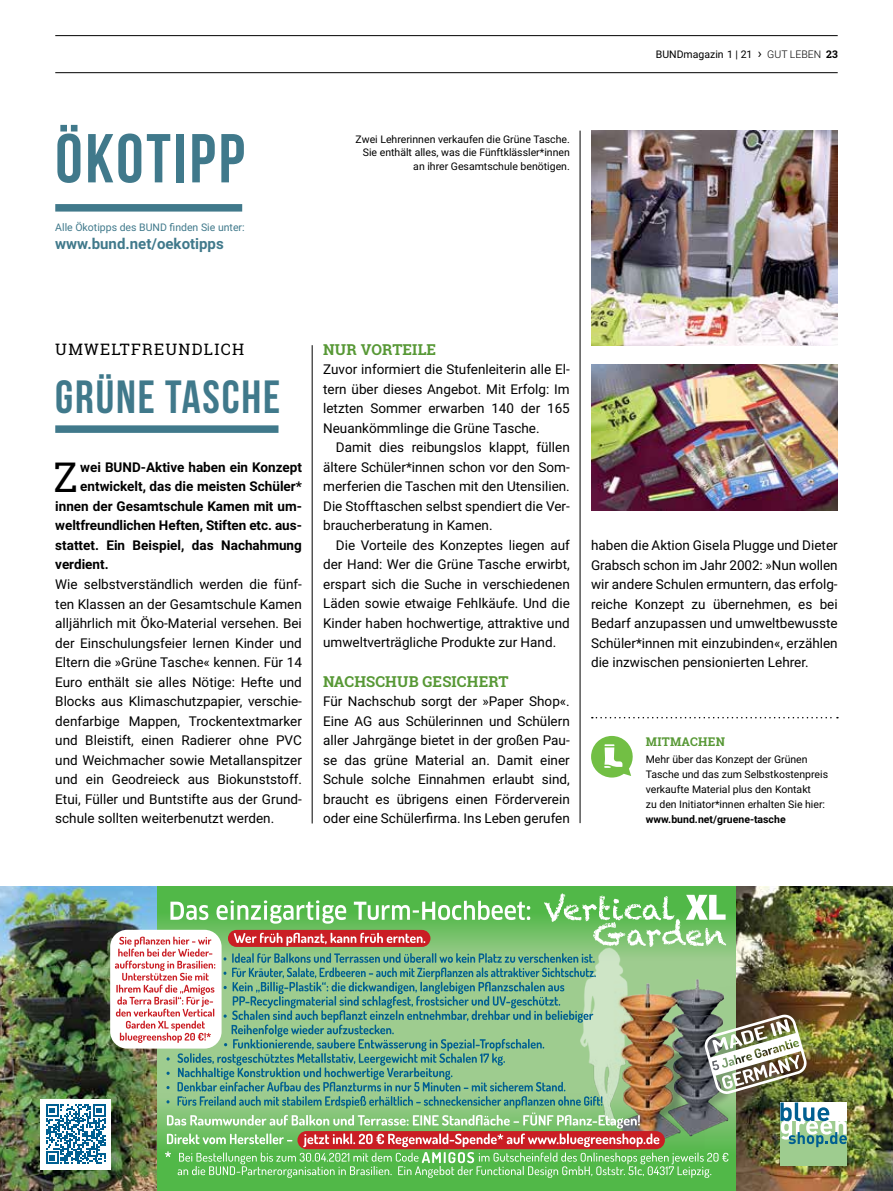
<style>
.page{position:relative;width:893px;height:1191px;background:#fff}
.page>*{position:absolute;margin:0;border:0;box-sizing:border-box;transform-origin:0 0}
.t1{font:700 69px "Bebas Neue";letter-spacing:.04em;color:#40798b}
.t2{font:700 46.5px "Bebas Neue";letter-spacing:.04em;color:#40798b}
.t3{font:40.95px "Roboto Slab";color:#000}
.t4{font:15.75px "Roboto Slab";letter-spacing:.08em;color:#000}
.t5{font:700 15px "Roboto Slab";letter-spacing:.01em;color:#579835}
.t6{font:700 15px "Roboto";color:#40798b}
.t7{font:13.5px/19.5px "Roboto";color:#000;text-align:justify}
.t8{font:700 13.5px "Roboto";color:#000}
.t9{font:700 12px "Roboto Slab";letter-spacing:.02em;color:#579835}
.t10{font:10.5px/15px "Roboto";color:#000;text-align:right}
.t11{font:10.5px "Roboto";color:#40798b}
.t12{font:700 10.5px "Roboto";color:#000}
.s1{font-size:13.5px}
.s2{font-weight:300}
.s3{font-family:"Roboto Slab";font-weight:700}
</style>
<div class="page">
<hr style="left:580px;top:131px;width:1px;height:692px;background:#000">
<hr style="left:312px;top:345px;width:1px;height:478px;background:#000">
<div style="left:0;top:887px;width:802px;height:74px;background:#51b848"></div>
<div style="left:0;top:1093px;width:893px;height:98px;background:#51b848"></div>
<img style="left:0;top:887px;width:156px;height:304px">
<img style="left:737px;top:887px;width:156px;height:304px">
<div style="left:41px;top:1099px;width:70px;height:70px;background:#fff"></div>
<svg style="left:46px;top:1104px;width:60px;height:60px"></svg>
<div style="left:110px;top:929px;width:112px;height:119px;background:#fff;border-radius:17px"></div>
<img style="left:115px;top:893px;width:732px;height:284px">
<img style="left:591px;top:364px;width:247px;height:146px">
<img style="left:591px;top:130px;width:246px;height:215px">
<div style="left:55px;top:204px;width:187px;height:8px;background:#40798b"></div>
<svg style="left:592px;top:717px;width:246px;height:1px"></svg>
<svg style="left:591px;top:736px;width:42px;height:41px"></svg>
<div style="left:55px;top:425px;width:223px;height:8px;background:#40798b"></div>
<hr style="left:55px;top:72px;width:783px;height:1px;background:#000">
<hr style="left:55px;top:35px;width:783px;height:1px;background:#000">
<h1 class="t1" style="left:55px;top:121px;width:191px">ÖKOTIPP</h1>
<p class="t11" style="left:55px;top:220px;width:191px">Alle Ökotipps des BUND finden Sie unter:</p>
<p class="t6" style="left:55px;top:233px;width:170px">www.bund.net/oekotipps</p>
<p class="t10" style="left:356px;top:132px;width:216px;line-height:13.5px">Zwei Lehrerinnen verkaufen die Grüne Tasche.<br>Sie enthält alles, was die Fünftklässler*innen</p>
<p class="t10" style="left:413px;top:158px;width:158px">an ihrer Gesamtschule benötigen.</p>
<p class="t10" style="left:656px;top:46px;width:183px">BUNDmagazin 1 | 21 <span class="s1">›</span> <span class="s2">GUT LEBEN</span> <span class="s3">23</span></p>
<p class="t4" style="left:55px;top:338px;width:190px">UMWELTFREUNDLICH</p>
<h2 class="t2" style="left:55px;top:372px;width:227px">GRÜNE TASCHE</h2>
<h3 class="t3" style="left:53px;top:448px;width:26px">Z</h3>
<p class="t8" style="left:80px;top:458px;width:223px">wei BUND-Aktive haben ein Konzept</p>
<p class="t8" style="left:80px;top:477px;width:223px">entwickelt, das die meisten Schüler*</p>
<p class="t8" style="left:55px;top:497px;width:248px">innen der Gesamtschule Kamen mit um-</p>
<p class="t8" style="left:55px;top:516px;width:248px">weltfreundlichen Heften, Stiften etc. aus-</p>
<p class="t8" style="left:55px;top:536px;width:248px">stattet. Ein Beispiel, das Nachahmung</p>
<p class="t8" style="left:55px;top:555px;width:55px">verdient.</p>
<p class="t7" style="left:55px;top:574px;width:248px">Wie selbstverständlich werden die fünf&shy;ten Klassen an der Gesamtschule Kamen alljährlich mit Öko-Material versehen. Bei der Einschulungsfeier lernen Kinder und Eltern die »Grüne Tasche« kennen. Für 14<br>Euro enthält sie alles Nötige: Hefte und Blocks aus Klimaschutzpapier, verschie&shy;denfarbige Mappen, Trockentextmarker und Bleistift, einen Radierer ohne PVC und Weichmacher sowie Metallanspitzer und ein Geodreieck aus Biokunststoff.<br>Etui, Füller und Buntstifte aus der Grund&shy;schule sollten weiterbenutzt werden.</p>
<p class="t5" style="left:323px;top:339px;width:115px">NUR VORTEILE</p>
<p class="t7" style="left:323px;top:359px;width:248px">Zuvor informiert die Stufenleiterin alle El&shy;tern über dieses Angebot. Mit Erfolg: Im letzten Sommer erwarben 140 der 165<br>Neuankömmlinge die Grüne Tasche.</p>
<p class="t7" style="left:323px;top:437px;width:248px;text-indent:13px">Damit dies reibungslos klappt, füllen ältere Schüler*innen schon vor den Som&shy;merferien die Taschen mit den Utensilien.<br>Die Stofftaschen selbst spendiert die Ver&shy;braucherberatung in Kamen.</p>
<p class="t7" style="left:323px;top:535px;width:248px;text-indent:13px">Die Vorteile des Konzeptes liegen auf der Hand: Wer die Grüne Tasche erwirbt, erspart sich die Suche in verschiedenen Läden sowie etwaige Fehlkäufe. Und die Kinder haben hochwertige, attraktive und umweltverträgliche Produkte zur Hand.</p>
<p class="t5" style="left:323px;top:671px;width:187px">NACHSCHUB GESICHERT</p>
<p class="t7" style="left:323px;top:691px;width:248px">Für Nachschub sorgt der »Paper Shop«.<br>Eine AG aus Schülerinnen und Schülern aller Jahrgänge bietet in der großen Pau&shy;se das grüne Material an. Damit einer Schule solche Einnahmen erlaubt sind, braucht es übrigens einen Förderverein oder eine Schülerfirma. Ins Leben gerufen</p>
<p class="t7" style="left:591px;top:535px;width:248px">haben die Aktion Gisela Plugge und Dieter Grabsch schon im Jahr 2002: »Nun wollen wir andere Schulen ermuntern, das erfolg&shy;reiche Konzept zu übernehmen, es bei Bedarf anzupassen und umweltbewusste Schüler*innen mit einzubinden«, erzählen die inzwischen pensionierten Lehrer.</p>
<p class="t9" style="left:646px;top:733px;width:81px">MITMACHEN</p>
<p class="t10" style="left:646px;top:751px;width:184px;text-align:left">Mehr über das Konzept der Grünen Tasche und das zum Selbstkostenpreis verkaufte Material plus den Kontakt<br>zu den Initiator*innen erhalten Sie hier:</p>
<p class="t12" style="left:646px;top:812px;width:141px">www.bund.net/gruene-tasche</p>
</div>
